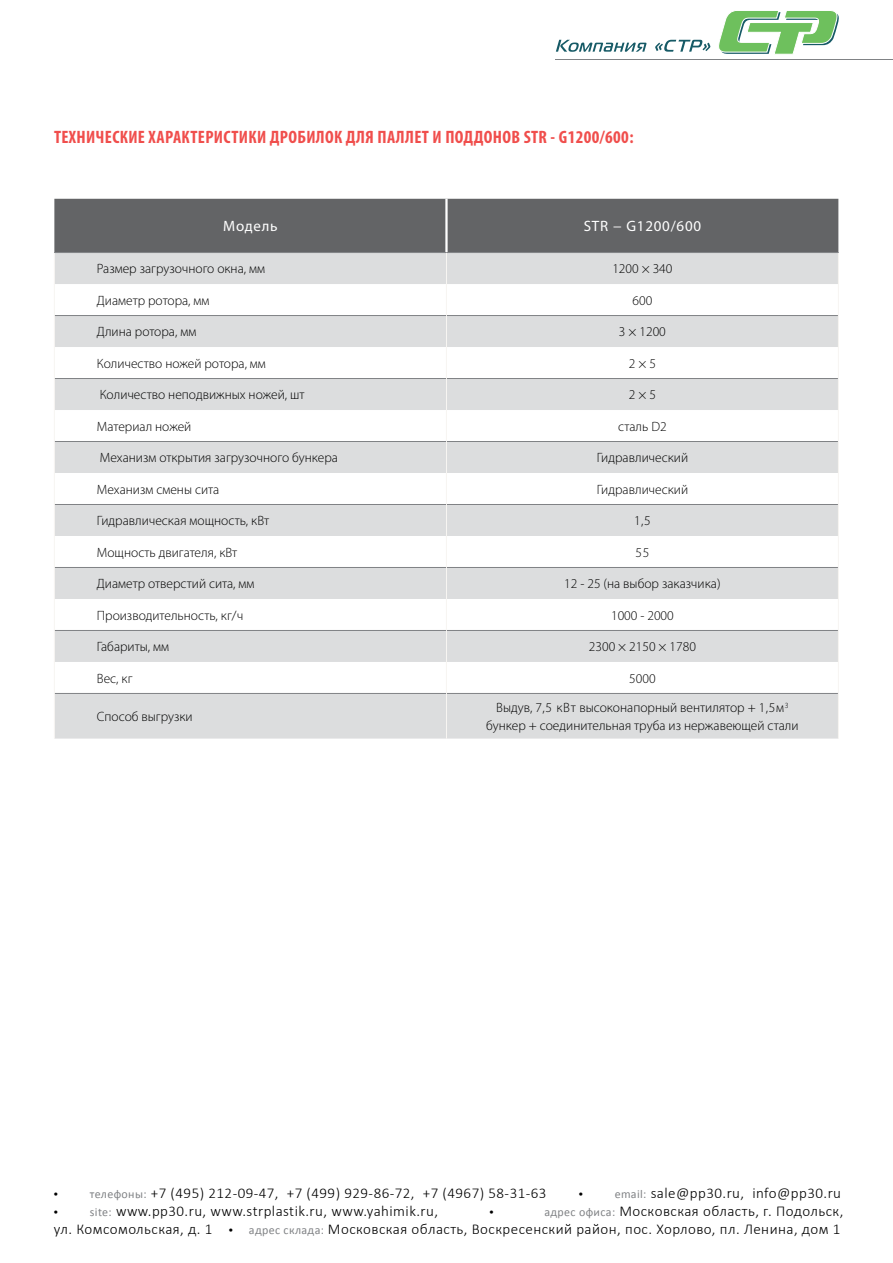
<style>
.page{position:relative;width:893px;height:1263px;background:#fff}
.page>*{position:absolute;margin:0;border:0;box-sizing:border-box;transform-origin:0 0}
.t1{font:700 condensed 18px "Myriad Pro";letter-spacing:.02em;color:#f04e4c}
.t2{font:300 15px/18px "Calibri";letter-spacing:.03em;color:#000;text-align:right}
.t3{font:15px "Myriad Pro";letter-spacing:.05em;color:#fff}
.t4{font:15px "Myriad Pro";color:#000}
.t5{font:300 13.5px/17.9px "Myriad Pro";color:#000;text-align:center}
.s1{font-style:italic}
.s2{font-family:"Myriad Pro";font-weight:400}
.s3{font-weight:400;font-size:12px;color:#808285}
</style>
<div class="page">
<div style="left:54px;top:199px;width:784px;height:53px;background:#636466"></div>
<svg style="left:55px;top:253px;width:391px;height:485px;fill:#dcddde"></svg>
<svg style="left:447px;top:253px;width:391px;height:485px;fill:#dcddde"></svg>
<hr style="left:445px;top:199px;width:3px;height:53px;background:#fff">
<hr style="left:54px;top:252px;width:392px;height:1px;background:#808285">
<hr style="left:446px;top:252px;width:393px;height:1px;background:#808285">
<hr style="left:55px;top:315px;width:391px;height:1px;background:#808285">
<hr style="left:447px;top:315px;width:391px;height:1px;background:#808285">
<hr style="left:55px;top:378px;width:391px;height:1px;background:#808285">
<hr style="left:447px;top:378px;width:391px;height:1px;background:#808285">
<hr style="left:55px;top:441px;width:391px;height:1px;background:#808285">
<hr style="left:447px;top:441px;width:391px;height:1px;background:#808285">
<hr style="left:55px;top:504px;width:391px;height:1px;background:#808285">
<hr style="left:447px;top:504px;width:391px;height:1px;background:#808285">
<hr style="left:55px;top:567px;width:391px;height:1px;background:#808285">
<hr style="left:447px;top:567px;width:391px;height:1px;background:#808285">
<hr style="left:55px;top:630px;width:391px;height:1px;background:#808285">
<hr style="left:447px;top:630px;width:391px;height:1px;background:#808285">
<hr style="left:55px;top:693px;width:391px;height:1px;background:#808285">
<hr style="left:447px;top:693px;width:391px;height:1px;background:#808285">
<hr style="left:54px;top:253px;width:1px;height:31px;background:#f7f5f2">
<hr style="left:54px;top:284px;width:1px;height:31px;background:#f7f5f2">
<hr style="left:54px;top:315px;width:1px;height:32px;background:#f7f5f2">
<hr style="left:54px;top:347px;width:1px;height:31px;background:#f7f5f2">
<hr style="left:54px;top:378px;width:1px;height:32px;background:#f7f5f2">
<hr style="left:54px;top:410px;width:1px;height:31px;background:#f7f5f2">
<hr style="left:54px;top:441px;width:1px;height:32px;background:#f7f5f2">
<hr style="left:54px;top:473px;width:1px;height:31px;background:#f7f5f2">
<hr style="left:54px;top:504px;width:1px;height:32px;background:#f7f5f2">
<hr style="left:54px;top:536px;width:1px;height:31px;background:#f7f5f2">
<hr style="left:54px;top:567px;width:1px;height:32px;background:#f7f5f2">
<hr style="left:54px;top:599px;width:1px;height:31px;background:#f7f5f2">
<hr style="left:54px;top:630px;width:1px;height:32px;background:#f7f5f2">
<hr style="left:54px;top:662px;width:1px;height:31px;background:#f7f5f2">
<hr style="left:54px;top:693px;width:1px;height:45px;background:#f7f5f2">
<hr style="left:446px;top:253px;width:1px;height:31px;background:#f7f5f2">
<hr style="left:838px;top:253px;width:1px;height:31px;background:#f7f5f2">
<hr style="left:446px;top:284px;width:1px;height:31px;background:#f7f5f2">
<hr style="left:838px;top:284px;width:1px;height:31px;background:#f7f5f2">
<hr style="left:446px;top:315px;width:1px;height:32px;background:#f7f5f2">
<hr style="left:838px;top:315px;width:1px;height:32px;background:#f7f5f2">
<hr style="left:446px;top:347px;width:1px;height:31px;background:#f7f5f2">
<hr style="left:838px;top:347px;width:1px;height:31px;background:#f7f5f2">
<hr style="left:446px;top:378px;width:1px;height:32px;background:#f7f5f2">
<hr style="left:838px;top:378px;width:1px;height:32px;background:#f7f5f2">
<hr style="left:446px;top:410px;width:1px;height:31px;background:#f7f5f2">
<hr style="left:838px;top:410px;width:1px;height:31px;background:#f7f5f2">
<hr style="left:446px;top:441px;width:1px;height:32px;background:#f7f5f2">
<hr style="left:838px;top:441px;width:1px;height:32px;background:#f7f5f2">
<hr style="left:446px;top:473px;width:1px;height:31px;background:#f7f5f2">
<hr style="left:838px;top:473px;width:1px;height:31px;background:#f7f5f2">
<hr style="left:446px;top:504px;width:1px;height:32px;background:#f7f5f2">
<hr style="left:838px;top:504px;width:1px;height:32px;background:#f7f5f2">
<hr style="left:446px;top:536px;width:1px;height:31px;background:#f7f5f2">
<hr style="left:838px;top:536px;width:1px;height:31px;background:#f7f5f2">
<hr style="left:446px;top:567px;width:1px;height:32px;background:#f7f5f2">
<hr style="left:838px;top:567px;width:1px;height:32px;background:#f7f5f2">
<hr style="left:446px;top:599px;width:1px;height:31px;background:#f7f5f2">
<hr style="left:838px;top:599px;width:1px;height:31px;background:#f7f5f2">
<hr style="left:446px;top:630px;width:1px;height:32px;background:#f7f5f2">
<hr style="left:838px;top:630px;width:1px;height:32px;background:#f7f5f2">
<hr style="left:446px;top:662px;width:1px;height:31px;background:#f7f5f2">
<hr style="left:838px;top:662px;width:1px;height:31px;background:#f7f5f2">
<hr style="left:446px;top:693px;width:1px;height:45px;background:#f7f5f2">
<hr style="left:838px;top:693px;width:1px;height:45px;background:#f7f5f2">
<hr style="left:556px;top:60px;width:337px;height:1px;background:#808285">
<svg style="left:719px;top:11px;width:120px;height:44px"></svg>
<svg style="left:556px;top:40px;width:90px;height:12px"></svg>
<svg style="left:655px;top:40px;width:55px;height:12px"></svg>
<h1 class="t1" style="left:54px;top:126px;width:581px">ТЕХНИЧЕСКИЕ ХАРАКТЕРИСТИКИ ДРОБИЛОК ДЛЯ ПАЛЛЕТ И ПОДДОНОВ STR - G1200/600:</h1>
<p class="t3" style="left:223px;top:217px;width:56px">Модель</p>
<p class="t3" style="left:584px;top:217px;width:119px">STR <span class="s1">−</span> G1200/600</p>
<p class="t5" style="left:97px;top:260px;width:170px">Размер загрузочного окна, мм</p>
<p class="t5" style="left:612px;top:260px;width:62px">1200 × 340</p>
<p class="t5" style="left:97px;top:291px;width:114px">Диаметр ротора, мм</p>
<p class="t5" style="left:633px;top:291px;width:21px">600</p>
<p class="t5" style="left:97px;top:323px;width:101px">Длина ротора, мм</p>
<p class="t5" style="left:619px;top:323px;width:48px">3 × 1200</p>
<p class="t5" style="left:97px;top:354px;width:170px">Количество ножей ротора, мм</p>
<p class="t5" style="left:629px;top:354px;width:29px">2 × 5</p>
<p class="t5" style="left:100px;top:386px;width:206px">Количество неподвижных ножей, шт</p>
<p class="t5" style="left:629px;top:386px;width:29px">2 × 5</p>
<p class="t5" style="left:97px;top:417px;width:96px">Материал ножей</p>
<p class="t5" style="left:618px;top:417px;width:50px">сталь D2</p>
<p class="t5" style="left:100px;top:449px;width:240px">Механизм открытия загрузочного бункера</p>
<p class="t5" style="left:597px;top:449px;width:93px">Гидравлический</p>
<p class="t5" style="left:97px;top:480px;width:124px">Механизм смены сита</p>
<p class="t5" style="left:597px;top:480px;width:93px">Гидравлический</p>
<p class="t5" style="left:97px;top:512px;width:174px">Гидравлическая мощность, кВт</p>
<p class="t5" style="left:634px;top:512px;width:18px">1,5</p>
<p class="t5" style="left:97px;top:543px;width:142px">Мощность двигателя, кВт</p>
<p class="t5" style="left:635px;top:543px;width:15px">55</p>
<p class="t5" style="left:97px;top:575px;width:159px">Диаметр отверстий сита, мм</p>
<p class="t5" style="left:564px;top:575px;width:158px">12 - 25 (на выбор заказчика)</p>
<p class="t5" style="left:97px;top:606px;width:148px">Производительность, кг/ч</p>
<p class="t5" style="left:611px;top:606px;width:64px">1000 - 2000</p>
<p class="t5" style="left:97px;top:638px;width:74px">Габариты, мм</p>
<p class="t5" style="left:589px;top:638px;width:108px">2300 × 2150 × 1780</p>
<p class="t5" style="left:97px;top:669px;width:37px">Вес, кг</p>
<p class="t5" style="left:629px;top:669px;width:28px">5000</p>
<p class="t5" style="left:97px;top:708px;width:97px">Способ выгрузки</p>
<p class="t5" style="left:486px;top:699px;width:314px">Выдув, 7,5 кВт высоконапорный вентилятор + 1,5м<sup>3 </sup>бункер + соединительная труба из нержавеющей стали</p>
<p class="t2" style="left:54px;top:1183px;width:494px"><span class="s2">•</span> <span class="s3">телефоны:</span> +7 (495) 212-09-47, +7 (499) 929-86-72, +7 (4967) 58-31-63</p>
<p class="t2" style="left:579px;top:1183px;width:264px"><span class="s2">•</span> <span class="s3">email:</span> sale@pp30.ru, info@pp30.ru</p>
<p class="t2" style="left:54px;top:1201px;width:386px"><span class="s2">•</span> <span class="s3">site:</span> www.pp30.ru, www.strplastik.ru, www.yahimik.ru,</p>
<p class="t4" style="left:489px;top:1201px;width:6px">•</p>
<p class="t2" style="left:54px;top:1201px;width:791px"><span class="s3">адрес офиса:</span> Московская область, г. Подольск,<br>ул. Комсомольская, д. 1 <span class="s2">•</span> <span class="s3">адрес склада:</span> Московская область, Воскресенский район, пос. Хорлово, пл. Ленина, дом 1</p>
</div>
